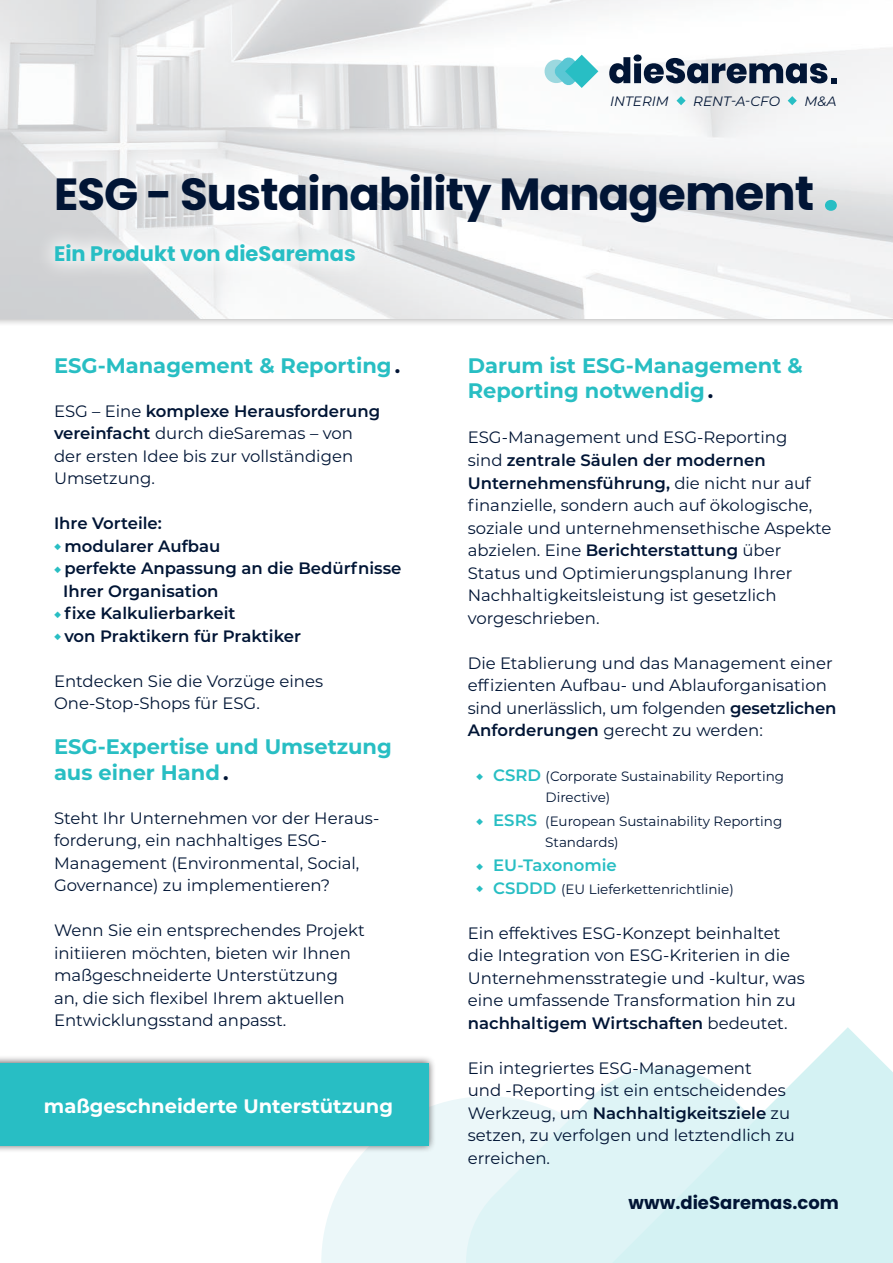
<style>
.page{position:relative;width:893px;height:1263px;background:#fff}
.page>*{position:absolute;margin:0;border:0;box-sizing:border-box;transform-origin:0 0}
.t1{font:700 45px "Poppins";letter-spacing:-.02em;color:#011535}
.t2{font:700 21px/25.5px "Montserrat";color:#28bec3}
.t3{font:700 21px "Poppins";color:#28bec4}
.t4{font:700 19.5px "Montserrat";color:#fff}
.t5{font:700 18px "Poppins";color:#011535}
.t6{font:16.5px/22.5px "Montserrat";color:#011535}
.t7{font:600 16.5px/22.5px "Montserrat";color:#011535}
.t8{font:600 16.5px "Montserrat";color:#28bec3}
.t9{font:13.5px/21px "Montserrat";color:#011535}
.t10{font:italic 13.5px "Montserrat";color:#011535}
.s1{font-size:48px}
.s2{font-size:58.5px;color:#28bec4}
.s3{color:#011535}
.s4{font-weight:600}
.s5{font-weight:400;font-size:12px;color:#28bec3}
.s6{font-size:12px;color:#28bec3}
.s7{font-weight:600;font-size:16.5px;color:#28bec3}
.s8{font-weight:400;font-size:12px}
</style>
<div class="page">
<svg style="left:321px;top:1099px;width:136px;height:164px;background:#ecf7f9"></svg>
<svg style="left:457px;top:1081px;width:155px;height:182px;background:#e5f6f7"></svg>
<svg style="left:612px;top:1027px;width:281px;height:236px;fill:#d4f2f3"></svg>
<div style="left:0;top:0;width:893px;height:327px;background:#231f20;opacity:.75"></div>
<img style="left:0;top:0;width:893px;height:319px">
<div style="left:36px;top:225px;width:338px;height:56px;background:#fff;opacity:.75"></div>
<svg style="left:609px;top:54px;width:228px;height:29px"></svg>
<svg style="left:543px;top:55px;width:55px;height:33px"></svg>
<svg style="left:676px;top:96px;width:10px;height:9px"></svg>
<svg style="left:788px;top:96px;width:9px;height:9px"></svg>
<div style="left:0;top:1055px;width:436px;height:98px;background:#231f20;opacity:.75"></div>
<div style="left:0;top:1063px;width:428px;height:82px;background:#28bec4"></div>
<p class="t10" style="left:610px;top:92px;width:60px">INTERIM</p>
<p class="t10" style="left:693px;top:92px;width:88px">RENT-A-CFO</p>
<p class="t10" style="left:804px;top:92px;width:33px">M&amp;A</p>
<h1 class="t1" style="left:54px;top:168px;width:787px">ESG - Sustainability Manage<span class="s1">ment</span> <span class="s2">.</span></h1>
<p class="t3" style="left:54px;top:241px;width:303px">Ein Produkt von dieSaremas</p>
<p class="t2" style="left:54px;top:352px;width:348px">ESG-Management &amp; Reporting <span class="s3">.</span></p>
<p class="t6" style="left:54px;top:399px;width:328px">ESG – Eine <span class="s4">komplexe Herausforderung vereinfacht</span> durch dieSaremas – von der ersten Idee bis zur vollständigen<br>Umsetzung.</p>
<p class="t7" style="left:54px;top:511px;width:109px">Ihre Vorteile:</p>
<p class="t7" style="left:54px;top:534px;width:168px"><span class="s5">◆</span> modularer Aufbau</p>
<p class="t7" style="left:63px;top:556px;width:340px;text-indent:-9px"><span class="s5">◆</span> perfekte Anpassung an die Bedürfnisse<br>Ihrer Organisation</p>
<p class="t7" style="left:54px;top:601px;width:183px"><span class="s5">◆</span> fixe Kalkulierbarkeit</p>
<p class="t7" style="left:54px;top:624px;width:248px"><span class="s5">◆</span> von Praktikern für Praktiker</p>
<p class="t6" style="left:54px;top:669px;width:271px">Entdecken Sie die Vorzüge eines<br>One-Stop-Shops für ESG.</p>
<p class="t2" style="left:54px;top:733px;width:339px">ESG-Expertise und Umsetzung aus einer Hand <span class="s3">.</span></p>
<p class="t6" style="left:54px;top:806px;width:325px">Steht Ihr Unternehmen vor der Heraus&shy;forderung, ein nachhaltiges ESG-Management (Environmental, Social, Governance) zu implementieren?</p>
<p class="t6" style="left:54px;top:918px;width:312px">Wenn Sie ein entsprechendes Projekt initiieren möchten, bieten wir Ihnen maßgeschneiderte Unterstützung an, die sich flexibel Ihrem aktuellen Entwicklungsstand anpasst.</p>
<p class="t4" style="left:44px;top:1091px;width:351px">maßgeschneiderte Unterstützung</p>
<p class="t2" style="left:468px;top:352px;width:336px">Darum ist ESG-Management &amp;<br>Reporting notwendig <span class="s3">.</span></p>
<p class="t6" style="left:468px;top:426px;width:365px">ESG-Management und ESG-Reporting<br>sind <span class="s4">zentrale Säulen der modernen Unternehmensführung,</span> die nicht nur auf finanzielle, sondern auch auf ökologische, soziale und unternehmensethische Aspekte abzielen. Eine <span class="s4">Berichterstattung</span> über Status und Optimierungsplanung Ihrer Nachhaltigkeitsleistung ist gesetzlich vorgeschrieben.</p>
<p class="t6" style="left:468px;top:651px;width:370px">Die Etablierung und das Management einer effizienten Aufbau- und Ablauforganisation sind unerlässlich, um folgenden <span class="s4">gesetzlichen Anforderungen</span> gerecht zu werden:</p>
<p class="t9" style="left:546px;top:765px;width:240px;text-indent:-69px"><span class="s6">◆</span> <span class="s7">CSRD</span> (Corporate Sustainability Reporting<br>Directive)</p>
<p class="t9" style="left:545px;top:810px;width:239px;text-indent:-69px"><span class="s6">◆</span> <span class="s7">ESRS</span> (European Sustainability Reporting<br>Standards)</p>
<p class="t8" style="left:476px;top:853px;width:142px"><span class="s8">◆</span> EU-Taxonomie</p>
<p class="t9" style="left:476px;top:878px;width:259px"><span class="s6">◆</span> <span class="s7">CSDDD</span> (EU Lieferkettenrichtlinie)</p>
<p class="t6" style="left:468px;top:921px;width:339px">Ein effektives ESG-Konzept beinhaltet die Integration von ESG-Kriterien in die Unternehmensstrategie und -kultur, was eine umfassende Transformation hin zu <span class="s4">nachhaltigem Wirtschaften</span> bedeutet.</p>
<p class="t6" style="left:468px;top:1056px;width:329px">Ein integriertes ESG-Management<br>und -Reporting ist ein entscheidendes Werkzeug, um <span class="s4">Nachhaltigkeitsziele</span> zu setzen, zu verfolgen und letztendlich zu erreichen.</p>
<p class="t5" style="left:629px;top:1192px;width:212px">www.dieSaremas.com</p>
</div>
